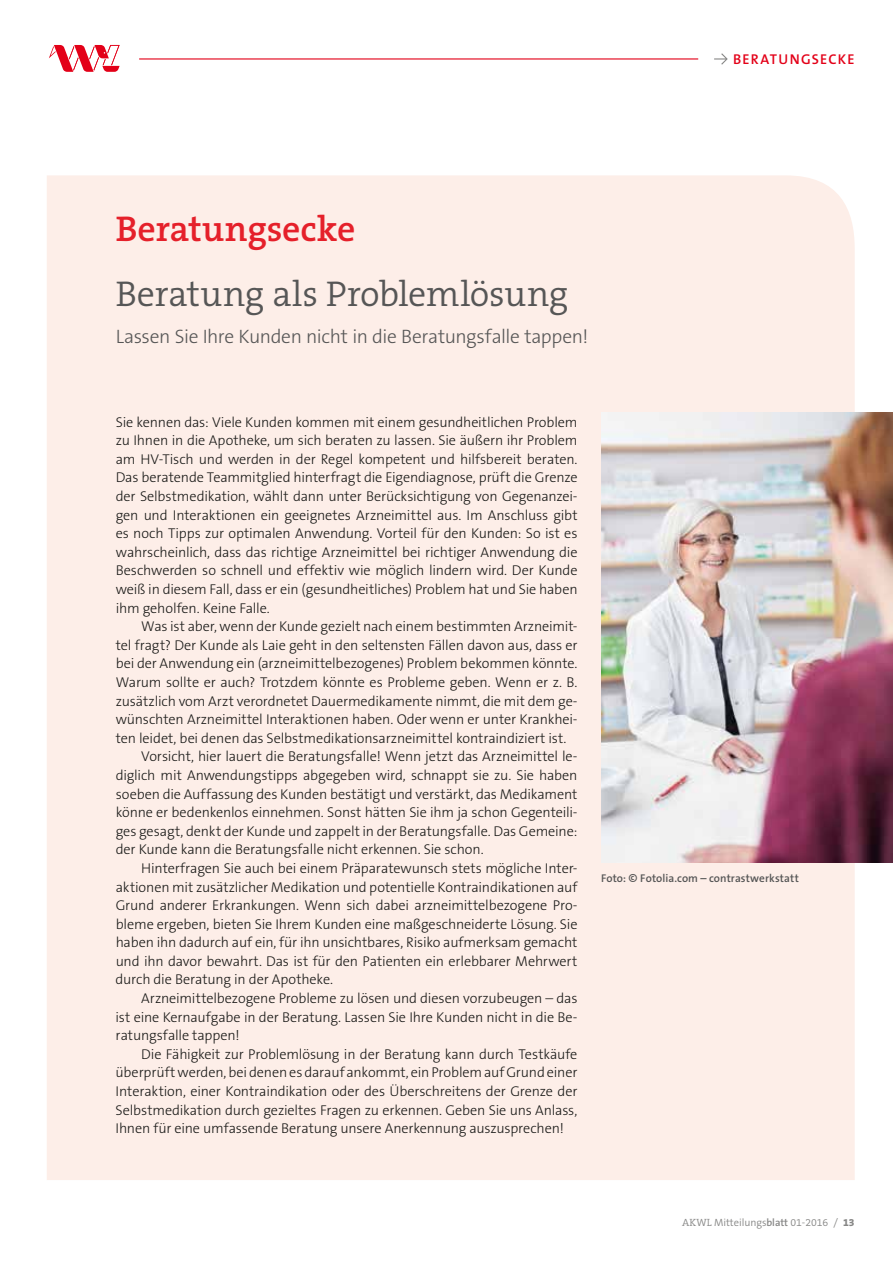
<style>
.page{position:relative;width:893px;height:1263px;background:#fff}
.page>*{position:absolute;margin:0;border:0;box-sizing:border-box;transform-origin:0 0}
.t1{font:300 36px "The Serif B W4";letter-spacing:-.005em;color:#565656}
.t2{font:600 36px "The Serif B W6";letter-spacing:-.005em;color:#e5202a}
.t3{font:300 19.5px "The Sans B W3";letter-spacing:-.02em;color:#565656}
.t4{font:300 14.25px/18.6px "The Sans B W3";letter-spacing:-.01em;color:#1a1a18;text-align:justify}
.t5{font:600 14.25px "The Sans B W6";letter-spacing:.09em;color:#e30018}
.t6{font:600 11.25px "The Sans B W6";letter-spacing:.01em;color:#565656}
.t7{font:300 10.5px "The Serif B W4";letter-spacing:-.005em;color:#878786}
.s1{font-size:12px}
.s2{font-family:"The Sans B W4"}
.s3{font-family:"The Sans B W6";font-weight:600}
.s4{font-family:"The Serif B W8";font-weight:800}
</style>
<div class="page">
<div style="left:47px;top:175px;width:808px;height:1005px;background:#fdeee8"></div>
<img style="left:601px;top:412px;width:292px;height:450px">
<svg style="left:714px;top:53px;width:14px;height:12px"></svg>
<hr style="left:139px;top:58px;width:559px;height:2px;background:#e30018">
<svg style="left:49px;top:45px;width:71px;height:27px"></svg>
<p class="t5" style="left:733px;top:50px;width:123px">Beratungsecke</p>
<h1 class="t2" style="left:116px;top:205px;width:241px">Beratungsecke</h1>
<h1 class="t1" style="left:116px;top:270px;width:454px">Beratung als Problemlösung</h1>
<h2 class="t3" style="left:116px;top:324px;width:474px">Lassen Sie Ihre Kunden nicht in die Beratungsfalle tappen!</h2>
<p class="t4" style="left:116px;top:412px;width:463px">Sie kennen das: Viele Kunden kommen mit einem gesundheitlichen Problem zu Ihnen in die Apotheke, um sich beraten zu lassen. Sie äußern ihr Problem am HV-Tisch und werden in der Regel kompetent und hilfsbereit beraten.<br>Das beratende Teammitglied hinterfragt die Eigendiagnose, prüft die Grenze der Selbstmedikation, wählt dann unter Berücksichtigung von Gegenanzei&shy;gen und Interaktionen ein geeignetes Arzneimittel aus. Im Anschluss gibt es noch Tipps zur optimalen Anwendung. Vorteil für den Kunden: So ist es wahrscheinlich, dass das richtige Arzneimittel bei richtiger Anwendung die Beschwerden so schnell und effektiv wie möglich lindern wird. Der Kunde weiß in diesem Fall, dass er ein (gesundheitliches) Problem hat und Sie haben ihm geholfen. Keine Falle.</p>
<p class="t4" style="left:141px;top:617px;width:438px">Was ist aber, wenn der Kunde gezielt nach einem bestimmten Arzneimit-</p>
<p class="t4" style="left:116px;top:636px;width:463px">tel fragt? Der Kunde als Laie geht in den seltensten Fällen davon aus, dass er</p>
<p class="t4" style="left:116px;top:654px;width:463px">bei der Anwendung ein (arzneimittelbezogenes) Problem bekommen könnte.</p>
<p class="t4" style="left:116px;top:673px;width:463px">Warum sollte er auch? Trotzdem könnte es Probleme geben. Wenn er z. B.</p>
<p class="t4" style="left:116px;top:691px;width:463px">zusätzlich vom Arzt verordnetet Dauermedikamente nimmt, die mit dem ge-</p>
<p class="t4" style="left:116px;top:710px;width:463px">wünschten Arzneimittel Interaktionen haben. Oder wenn er unter Krankhei-</p>
<p class="t4" style="left:116px;top:729px;width:452px">ten leidet, bei denen das Selbstmedikationsarzneimittel kontraindiziert ist.</p>
<p class="t4" style="left:141px;top:747px;width:438px">Vorsicht, hier lauert die Beratungsfalle! Wenn jetzt das Arzneimittel le-</p>
<p class="t4" style="left:116px;top:766px;width:463px">diglich mit Anwendungstipps abgegeben wird, schnappt sie zu. Sie haben</p>
<p class="t4" style="left:116px;top:784px;width:463px">soeben die Auffassung des Kunden bestätigt und verstärkt, das Medikament</p>
<p class="t4" style="left:116px;top:803px;width:463px">könne er bedenkenlos einnehmen. Sonst hätten Sie ihm ja schon Gegenteili-</p>
<p class="t4" style="left:116px;top:822px;width:463px">ges gesagt, denkt der Kunde und zappelt in der Beratungsfalle. Das Gemeine:</p>
<p class="t4" style="left:116px;top:840px;width:369px">der Kunde kann die Beratungsfalle nicht erkennen. Sie schon.</p>
<p class="t4" style="left:141px;top:859px;width:438px">Hinterfragen Sie auch bei einem Präparatewunsch stets mögliche Inter-</p>
<p class="t4" style="left:116px;top:877px;width:463px">aktionen mit zusätzlicher Medikation und potentielle Kontraindikationen auf</p>
<p class="t4" style="left:116px;top:896px;width:463px">Grund anderer Erkrankungen. Wenn sich dabei arzneimittelbezogene Pro-</p>
<p class="t4" style="left:116px;top:915px;width:463px">bleme ergeben, bieten Sie Ihrem Kunden eine maßgeschneiderte Lösung. Sie</p>
<p class="t4" style="left:116px;top:933px;width:463px">haben ihn dadurch auf ein, für ihn unsichtbares, Risiko aufmerksam gemacht</p>
<p class="t4" style="left:116px;top:952px;width:463px">und ihn davor bewahrt. Das ist für den Patienten ein erlebbarer Mehrwert</p>
<p class="t4" style="left:116px;top:970px;width:219px">durch die Beratung in der Apotheke.</p>
<p class="t4" style="left:141px;top:989px;width:438px">Arzneimittelbezogene Probleme zu lösen und diesen vorzubeugen – das</p>
<p class="t4" style="left:116px;top:1008px;width:463px">ist eine Kernaufgabe in der Beratung. Lassen Sie Ihre Kunden nicht in die Be-</p>
<p class="t4" style="left:116px;top:1026px;width:126px">ratungsfalle tappen!</p>
<p class="t4" style="left:141px;top:1045px;width:438px">Die Fähigkeit zur Problemlösung in der Beratung kann durch Testkäufe</p>
<p class="t4" style="left:116px;top:1063px;width:463px">überprüftwerden,beidenenesdarauf ankommt, einProblemaufGrundeiner</p>
<p class="t4" style="left:116px;top:1082px;width:463px">Interaktion, einer Kontraindikation oder des Überschreitens der Grenze der</p>
<p class="t4" style="left:116px;top:1101px;width:463px">Selbstmedikation durch gezieltes Fragen zu erkennen. Geben Sie uns Anlass,</p>
<p class="t4" style="left:116px;top:1119px;width:450px">Ihnen für eine umfassende Beratung unsere Anerkennung auszusprechen!</p>
<p class="t6" style="left:601px;top:871px;width:199px">Foto: <span class="s1">©</span> Fotolia.com – contrastwerkstatt</p>
<p class="t7" style="left:682px;top:1216px;width:174px">akwl <span class="s2">Mitteilungs</span><span class="s3">blatt</span> 01-2016 / <span class="s4">13</span></p>
</div>
